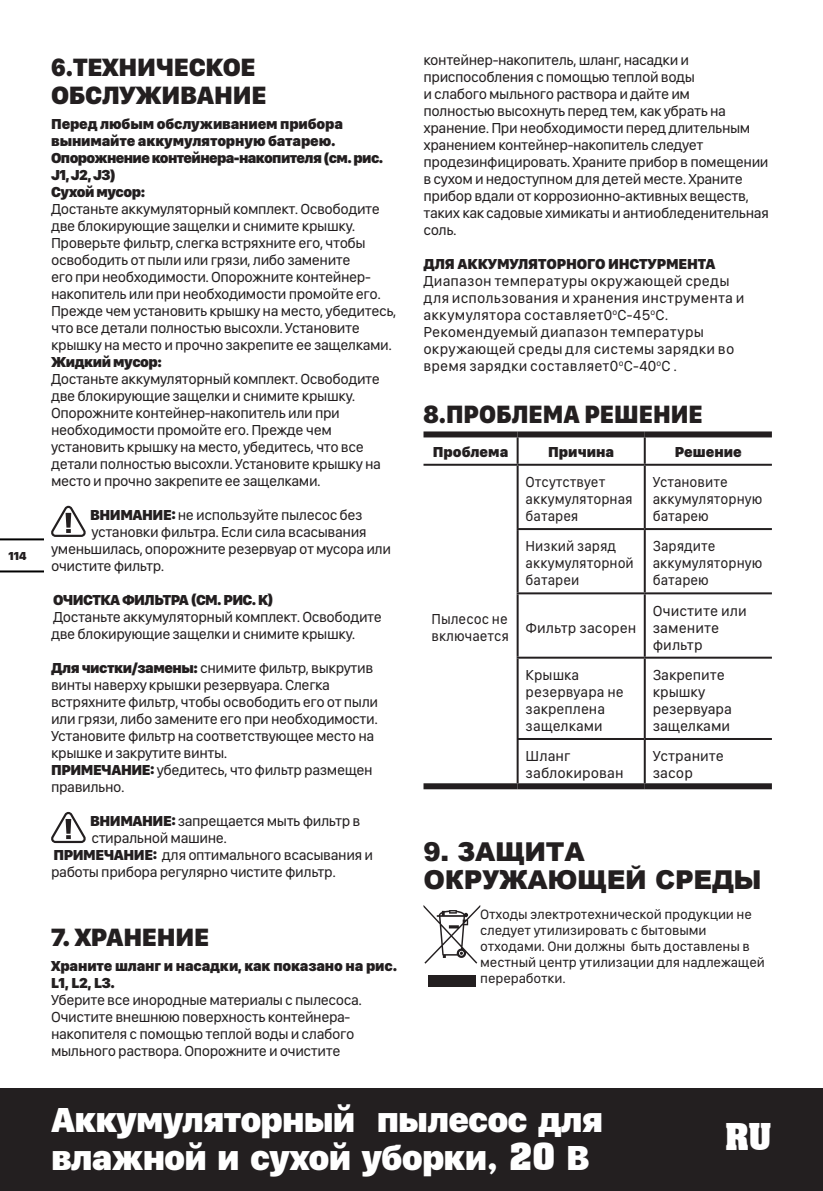
<style>
.page{position:relative;width:823px;height:1191px;background:#fff}
.page>*{position:absolute;margin:0;border:0;box-sizing:border-box;transform-origin:0 0}
.t1{font:900 36px/38px "SF Compact Display";letter-spacing:-.025em;color:#fff}
.t2{font:700 36px "Aachen BT";color:#fff}
.t3{font:900 26px/28px "SF Compact Display";letter-spacing:-.01em;color:#231f20;scale:.94 1}
.t4{font:900 26px/28px "Arial";letter-spacing:-.01em;color:#231f20}
.t5{font:900 26px "SF Compact Display";letter-spacing:-.01em;color:#231f20}
.大标题{font:15px/17px "SF Compact Display";letter-spacing:-.03em;color:#231f20}
.大标题-2{font:15px/17px "SF Compact Display";letter-spacing:.005em;color:#231f20}
.大标题-3{font:900 15px/17px "SF Compact Display";letter-spacing:-.01em;color:#231f20}
.大标题-4{font:15px/17px "SF Compact Display";color:#231f20;scale:.95 1}
.大标题-5{font:15px/17px "SF Compact Display";color:#231f20}
.大标题-6{font:900 15px/17px "SF Compact Display";letter-spacing:-.04em;color:#231f20}
.大标题-7{font:15px/17px "SF Compact Display";letter-spacing:-.01em;color:#231f20}
.大标题-8{font:900 15px "SF Compact Display";letter-spacing:-.03em;color:#231f20}
.t6{font:14px/16px "SF Compact Display";letter-spacing:-.01em;color:#231f20}
.t7{font:900 12px "SF Compact Display";color:#231f20}
.s1{font-weight:900}
.s2{font-family:"Aachen BT";font-weight:700}
</style>
<div class="page">
<div style="left:0;top:1089px;width:822px;height:102px;background:#231f20"></div>
<hr style="left:0;top:570px;width:43px;height:2px;background:#000">
<hr style="left:0;top:538px;width:43px;height:2px;background:#000">
<svg style="left:51px;top:506px;width:35px;height:31px"></svg>
<svg style="left:51px;top:812px;width:35px;height:31px"></svg>
<hr style="left:516px;top:437px;width:2px;height:27px;background:#231f20">
<hr style="left:643px;top:437px;width:2px;height:27px;background:#231f20">
<hr style="left:423px;top:464px;width:94px;height:2px;background:#231f20">
<hr style="left:517px;top:464px;width:127px;height:2px;background:#231f20">
<hr style="left:516px;top:466px;width:2px;height:62px;background:#231f20">
<hr style="left:644px;top:464px;width:127px;height:2px;background:#231f20">
<hr style="left:643px;top:466px;width:2px;height:62px;background:#231f20">
<hr style="left:516px;top:528px;width:128px;height:2px;background:#231f20">
<hr style="left:516px;top:530px;width:2px;height:62px;background:#231f20">
<hr style="left:644px;top:528px;width:127px;height:2px;background:#231f20">
<hr style="left:643px;top:530px;width:2px;height:62px;background:#231f20">
<hr style="left:516px;top:592px;width:128px;height:2px;background:#231f20">
<hr style="left:516px;top:594px;width:2px;height:62px;background:#231f20">
<hr style="left:644px;top:592px;width:127px;height:2px;background:#231f20">
<hr style="left:643px;top:594px;width:2px;height:62px;background:#231f20">
<hr style="left:516px;top:656px;width:128px;height:2px;background:#231f20">
<hr style="left:516px;top:658px;width:2px;height:80px;background:#231f20">
<hr style="left:644px;top:656px;width:127px;height:2px;background:#231f20">
<hr style="left:643px;top:658px;width:2px;height:80px;background:#231f20">
<hr style="left:516px;top:738px;width:128px;height:2px;background:#231f20">
<hr style="left:516px;top:740px;width:2px;height:43px;background:#231f20">
<hr style="left:644px;top:738px;width:127px;height:2px;background:#231f20">
<hr style="left:643px;top:740px;width:2px;height:43px;background:#231f20">
<div style="left:423px;top:783px;width:94px;height:6px;background:#231f20"></div>
<div style="left:517px;top:783px;width:127px;height:6px;background:#231f20"></div>
<div style="left:644px;top:783px;width:127px;height:6px;background:#231f20"></div>
<div style="left:423px;top:431px;width:94px;height:6px;background:#231f20"></div>
<div style="left:517px;top:431px;width:127px;height:6px;background:#231f20"></div>
<div style="left:644px;top:431px;width:127px;height:6px;background:#231f20"></div>
<svg style="left:423px;top:905px;width:57px;height:58px"></svg>
<div style="left:428px;top:975px;width:47px;height:12px;background:#231f20"></div>
<p class="t7" style="left:9px;top:548px;width:19px">114</p>
<p class="t3" style="left:51px;top:52px;width:230px">6.ТЕХНИЧЕСКОЕ<br>ОБСЛУЖИВАНИЕ</p>
<p class="大标题-3" style="left:51px;top:114px;width:293px">Перед любым обслуживанием прибора вынимайте аккумуляторную батарею.</p>
<p class="大标题-6" style="left:51px;top:148px;width:333px">Опорожнение контейнера-накопителя (см. рис.<br>J1, J2, J3)</p>
<p class="大标题-8" style="left:51px;top:181px;width:96px">Сухой мусор:</p>
<p class="大标题" style="left:51px;top:199px;width:346px">Достаньте аккумуляторный комплект. Освободите две блокирующие защелки и снимите крышку.<br>Проверьте фильтр, слегка встряхните его, чтобы освободить от пыли или грязи, либо замените<br>его при необходимости. Опорожните контейнер&shy;накопитель или при необходимости промойте его.<br>Прежде чем установить крышку на место, убедитесь, что все детали полностью высохли. Установите крышку на место и прочно закрепите ее защелками.</p>
<p class="大标题-8" style="left:51px;top:351px;width:112px">Жидкий мусор:</p>
<p class="大标题" style="left:51px;top:369px;width:331px">Достаньте аккумуляторный комплект. Освободите две блокирующие защелки и снимите крышку.<br>Опорожните контейнер-накопитель или при необходимости промойте его. Прежде чем установить крышку на место, убедитесь, что все детали полностью высохли. Установите крышку на место и прочно закрепите ее защелками.</p>
<p class="大标题" style="left:90px;top:505px;width:274px"><span class="s1">ВНИМАНИЕ:</span> не используйте пылесос без</p>
<p class="大标题" style="left:91px;top:522px;width:277px">установки фильтра. Если сила всасывания</p>
<p class="大标题" style="left:51px;top:539px;width:341px">уменьшилась, опорожните резервуар от мусора или</p>
<p class="大标题" style="left:51px;top:556px;width:115px">очистите фильтр.</p>
<p class="大标题-6" style="left:53px;top:590px;width:222px">ОЧИСТКА ФИЛЬТРА (СМ. РИС. K)</p>
<p class="大标题" style="left:51px;top:607px;width:332px">Достаньте аккумуляторный комплект. Освободите две блокирующие защелки и снимите крышку.</p>
<p class="大标题" style="left:51px;top:658px;width:328px"><span class="s1">Для чистки/замены:</span> снимите фильтр, выкрутив винты наверху крышки резервуара. Слегка встряхните фильтр, чтобы освободить его от пыли или грязи, либо замените его при необходимости.<br>Установите фильтр на соответствующее место на крышке и закрутите винты.</p>
<p class="大标题" style="left:51px;top:760px;width:323px"><span class="s1">ПРИМЕЧАНИЕ:</span> убедитесь, что фильтр размещен правильно.</p>
<p class="大标题" style="left:90px;top:811px;width:271px"><span class="s1">ВНИМАНИЕ:</span> запрещается мыть фильтр в стиральной машине.</p>
<p class="大标题" style="left:51px;top:845px;width:323px"><span class="s1">ПРИМЕЧАНИЕ:</span> для оптимального всасывания и работы прибора регулярно чистите фильтр.</p>
<p class="t5" style="left:51px;top:918px;width:159px">7. ХРАНЕНИЕ</p>
<p class="大标题-3" style="left:51px;top:956px;width:347px">Храните шланг и насадки, как показано на рис.<br>L1, L2, L3.</p>
<p class="大标题" style="left:51px;top:990px;width:312px">Уберите все инородные материалы с пылесоса.<br>Очистите внешнюю поверхность контейнера&shy;накопителя с помощью теплой воды и слабого мыльного раствора. Опорожните и очистите</p>
<p class="大标题" style="left:423px;top:51px;width:347px">контейнер-накопитель, шланг, насадки и приспособления с помощью теплой воды<br>и слабого мыльного раствора и дайте им<br>полностью высохнуть перед тем, как убрать на хранение. При необходимости перед длительным хранением контейнер-накопитель следует продезинфицировать. Храните прибор в помещении в сухом и недоступном для детей месте. Храните прибор вдали от коррозионно-активных веществ, таких как садовые химикаты и антиобледенительная соль.</p>
<p class="大标题-3" style="left:423px;top:255px;width:293px">ДЛЯ АККУМУЛЯТОРНОГО ИНСТУРМЕНТА</p>
<p class="大标题-2" style="left:423px;top:272px;width:322px">Диапазон температуры окружающей среды для использования и хранения инструмента и аккумулятора составляет0<sup>o</sup>C-45<sup>o</sup>C.</p>
<p class="大标题-2" style="left:423px;top:323px;width:312px">Рекомендуемый диапазон температуры окружающей среды для системы зарядки во время зарядки составляет0<sup>o</sup>C-40<sup>o</sup>C .</p>
<p class="t3" style="left:423px;top:399px;width:298px">8.ПРОБЛЕМА РЕШЕНИЕ</p>
<p class="大标题-3" style="left:432px;top:442px;width:77px">Проблема</p>
<p class="大标题-3" style="left:548px;top:442px;width:67px">Причина</p>
<p class="大标题-3" style="left:674px;top:442px;width:68px">Решение</p>
<p class="大标题-4" style="left:431px;top:610px;width:83px">Пылесос не включается</p>
<p class="大标题-4" style="left:525px;top:473px;width:114px">Отсутствует аккумуляторная батарея</p>
<p class="大标题-4" style="left:652px;top:473px;width:117px">Установите аккумуляторную батарею</p>
<p class="大标题-4" style="left:525px;top:537px;width:115px">Низкий заряд аккумуляторной батареи</p>
<p class="大标题-4" style="left:652px;top:537px;width:117px">Зарядите аккумуляторную батарею</p>
<p class="大标题-5" style="left:525px;top:618px;width:112px">Фильтр засорен</p>
<p class="大标题-5" style="left:652px;top:601px;width:95px">Очистите или замените фильтр</p>
<p class="大标题-5" style="left:525px;top:665px;width:100px">Крышка резервуара не закреплена защелками</p>
<p class="大标题-7" style="left:652px;top:665px;width:81px">Закрепите крышку резервуара защелками</p>
<p class="大标题-5" style="left:525px;top:747px;width:99px">Шланг заблокирован</p>
<p class="大标题-5" style="left:652px;top:747px;width:73px">Устраните засор</p>
<p class="t4" style="left:423px;top:837px;width:339px">9. ЗАЩИТА<br>ОКРУЖАЮЩЕЙ СРЕДЫ</p>
<p class="t6" style="left:480px;top:906px;width:286px">Отходы электротехнической продукции не следует утилизировать с бытовыми отходами. Они должны быть доставлены в местный центр утилизации для надлежащей переработки.</p>
<h1 class="t1" style="left:51px;top:1099px;width:553px">Аккумуляторный пылесос для влажной и сухой уборки<span class="s2">, 20</span> В</h1>
<h1 class="t2" style="left:724px;top:1114px;width:48px">RU</h1>
</div>
